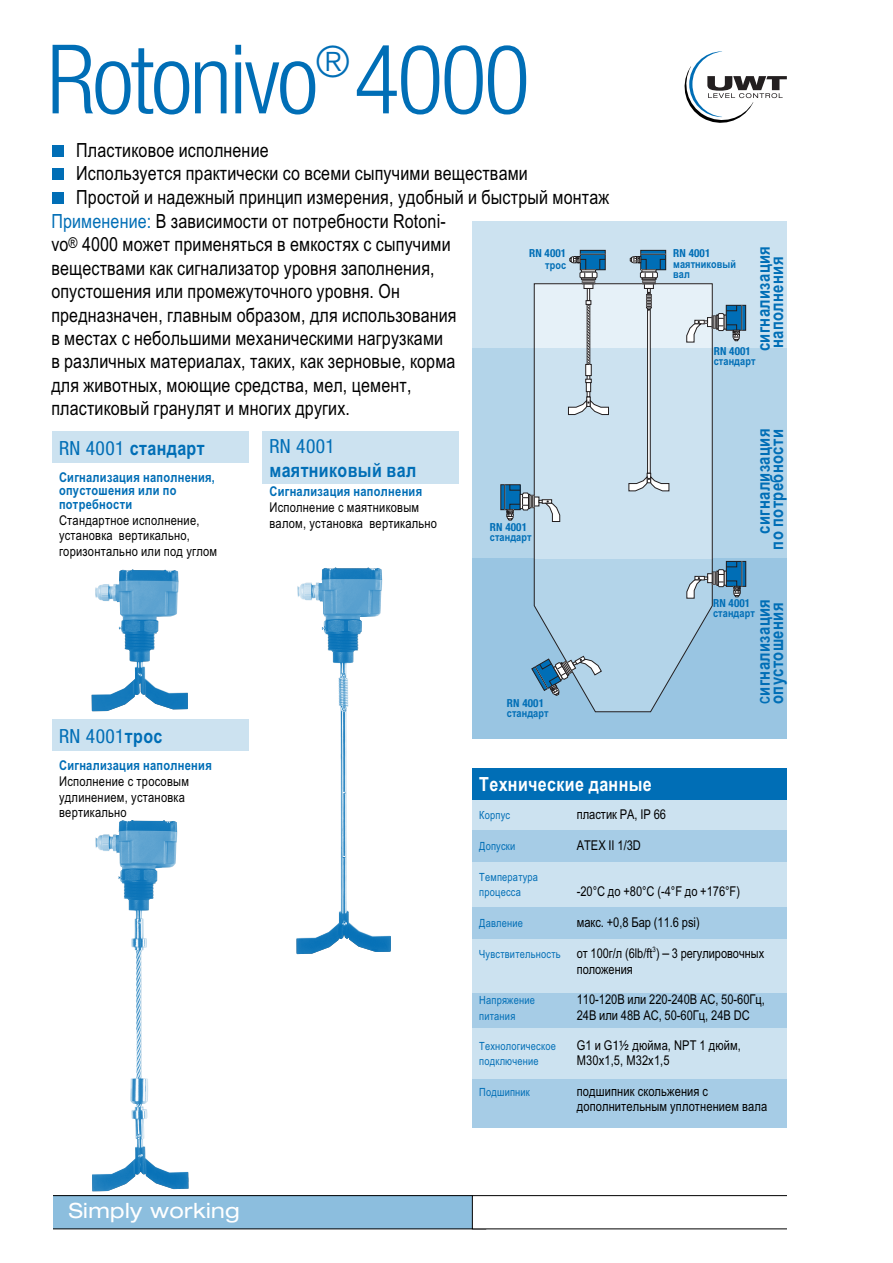
<style>
.page{position:relative;width:893px;height:1263px;background:#fff}
.page>*{position:absolute;margin:0;border:0;box-sizing:border-box;transform-origin:0 0}
.t1{font:300 condensed 96px "Helvetica Neue LT Pro";letter-spacing:-.03em;color:#006eb6}
.t2{font:expanded 21px "Helvetica Neue LT Pro";letter-spacing:.02em;color:#fff}
.t3{font:19.5px/23.4px "Arial Narrow Cyr";letter-spacing:.01em;color:#000}
.t4{font:700 19.5px "Arial Narrow Cyr";letter-spacing:.02em;color:#006eb6}
.t5{font:700 19.5px "Arial Narrow Cyr";letter-spacing:.02em;color:#fff}
.t6{font:condensed 19.5px "Helvetica Neue LT Pro";letter-spacing:.02em;color:#006eb6}
.t7{font:700 18px "Arial Narrow Cyr";letter-spacing:.02em;color:#006eb6}
.t8{font:13.5px/15.8px "Arial Narrow Cyr";letter-spacing:.01em;color:#000}
.t9{font:700 13.5px/13.5px "Arial Narrow Cyr";letter-spacing:.02em;color:#006eb6}
.t10{font:11.25px/15.5px "Arial Narrow Cyr";letter-spacing:.02em;color:#006eb6}
.t11{font:700 11.1px/10.5px "Arial Narrow Cyr";letter-spacing:.01em;color:#006eb6}
.t12{font:700 condensed 11.1px "Helvetica Neue LT Pro";letter-spacing:.01em;color:#006eb6}
.s1{color:#006eb6}
.s2{font-family:"Helvetica Neue LT Pro";font-weight:400;font-stretch:condensed}
.s3{font-size:13.5px}
.s4{font-family:"Arial Narrow Cyr";font-weight:700;font-stretch:normal}
.s5{font-size:11.25px;color:#006eb6}
.s6{font-size:15px}
.s7{font-family:"Helvetica Neue";font-stretch:condensed}
</style>
<div class="page">
<div style="left:472px;top:222px;width:314px;height:126px;background:#cce2f0"></div>
<div style="left:472px;top:348px;width:314px;height:211px;background:#b3d4e9"></div>
<div style="left:472px;top:559px;width:314px;height:180px;background:#99c5e2"></div>
<svg style="left:533px;top:283px;width:180px;height:430px"></svg>
<div style="left:501px;top:485px;width:19px;height:25px;background:#006eb6"></div>
<svg style="left:504px;top:484px;width:56px;height:38px"></svg>
<svg style="left:742px;top:563px;width:2px;height:22px"></svg>
<div style="left:726px;top:561px;width:20px;height:26px;border:1px solid #231f20"></div>
<svg style="left:531px;top:559px;width:211px;height:153px"></svg>
<svg style="left:742px;top:307px;width:2px;height:22px"></svg>
<div style="left:725px;top:305px;width:21px;height:26px;border:1px solid #231f20"></div>
<svg style="left:686px;top:305px;width:56px;height:38px"></svg>
<svg style="left:642px;top:252px;width:22px;height:2px"></svg>
<div style="left:640px;top:250px;width:26px;height:20px;border:1px solid #231f20"></div>
<div style="left:647px;top:288px;width:3px;height:186px;border:1px solid #231f20"></div>
<svg style="left:628px;top:473px;width:41px;height:19px"></svg>
<svg style="left:629px;top:254px;width:37px;height:57px"></svg>
<div style="left:586px;top:375px;width:4px;height:22px;border:1px solid #231f20"></div>
<svg style="left:582px;top:252px;width:21px;height:2px"></svg>
<div style="left:580px;top:250px;width:25px;height:20px;border:1px solid #231f20"></div>
<div style="left:585px;top:364px;width:6px;height:12px;background:#fff"></div>
<div style="left:585px;top:364px;width:6px;height:12px;border:1px solid #231f20"></div>
<svg style="left:567px;top:379px;width:42px;height:36px"></svg>
<svg style="left:569px;top:254px;width:37px;height:111px"></svg>
<div style="left:472px;top:800px;width:314px;height:308px;background:#cce2f0"></div>
<div style="left:49px;top:1196px;width:436px;height:33px;background:#8cbede"></div>
<div style="left:49px;top:1195px;width:437px;height:34px;border:1px solid #000"></div>
<div style="left:472px;top:1196px;width:317px;height:33px;background:#fff"></div>
<div style="left:472px;top:1195px;width:318px;height:34px;border:1px solid #000"></div>
<div style="left:16px;top:1188px;width:36px;height:44px;background:#fff"></div>
<div style="left:786px;top:1192px;width:37px;height:57px;background:#fff"></div>
<div style="left:472px;top:1079px;width:314px;height:49px;background:#a6cce6"></div>
<div style="left:472px;top:993px;width:314px;height:34px;background:#a6cce6"></div>
<div style="left:472px;top:907px;width:314px;height:32px;background:#a6cce6"></div>
<div style="left:472px;top:831px;width:314px;height:31px;background:#a6cce6"></div>
<div style="left:472px;top:769px;width:314px;height:31px;background:#006eb6"></div>
<svg style="left:684px;top:51px;width:102px;height:72px"></svg>
<div style="left:52px;top:145px;width:12px;height:11px;background:#006eb6"></div>
<div style="left:52px;top:169px;width:12px;height:11px;background:#006eb6"></div>
<div style="left:52px;top:192px;width:12px;height:11px;background:#006eb6"></div>
<div style="left:52px;top:431px;width:197px;height:31px;background:#cce2f0"></div>
<div style="left:262px;top:431px;width:197px;height:53px;background:#cce2f0"></div>
<div style="left:52px;top:720px;width:197px;height:31px;background:#cce2f0"></div>
<img style="left:92px;top:599px;width:96px;height:112px">
<img style="left:296px;top:586px;width:53px;height:368px">
<img style="left:95px;top:820px;width:82px;height:130px">
<h1 class="t1" style="left:47px;top:24px;width:484px">Rotonivo<sup>®</sup>4000</h1>
<p class="t3" style="left:76px;top:140px;width:534px">Пластиковое исполнение<br>Используется практически со всеми сыпучими веществами<br>Простой и надежный принцип измерения, удобный и быстрый монтаж</p>
<p class="t3" style="left:51px;top:211px;width:407px"><span class="s1">Применение:</span> В зависимости от потребности Rotoni&shy;vo<sup>®</sup> 4000 может применяться в емкостях с сыпучими веществами как сигнализатор уровня заполнения, опустошения или промежуточного уровня. Он предназначен, главным образом, для использования в местах с небольшими механическими нагрузками<br>в различных материалах, таких, как зерновые, корма для животных, моющие средства, мел, цемент, пластиковый гранулят и многих других.</p>
<p class="t6" style="left:269px;top:435px;width:67px">RN 4001</p>
<p class="t4" style="left:269px;top:462px;width:148px">маятниковый вал</p>
<p class="t9" style="left:269px;top:486px;width:154px">Сигнализация наполнения</p>
<p class="t8" style="left:269px;top:501px;width:169px">Исполнение с маятниковым валом, установка вертикально</p>
<p class="t4" style="left:59px;top:440px;width:147px"><span class="s2">RN 4001</span> стандарт</p>
<p class="t9" style="left:59px;top:471px;width:157px">Сигнализация наполнения, опустошения или по потребности</p>
<p class="t8" style="left:59px;top:513px;width:160px">Стандартное исполнение, установка вертикально, горизонтально или под углом</p>
<p class="t12" style="left:529px;top:247px;width:39px">RN 4001</p>
<p class="t11" style="left:545px;top:261px;width:22px">трос</p>
<p class="t12" style="left:490px;top:521px;width:39px">RN 4001</p>
<p class="t11" style="left:490px;top:533px;width:43px">стандарт</p>
<p class="t12" style="left:507px;top:696px;width:39px">RN 4001</p>
<p class="t11" style="left:507px;top:709px;width:43px">стандарт</p>
<p class="t7" style="left:756px;top:351px;width:107px;rotate:-90deg">сигнализация</p>
<p class="t12" style="left:673px;top:247px;width:39px">RN 4001</p>
<p class="t11" style="left:673px;top:259px;width:64px">маятниковый вал</p>
<p class="t7" style="left:770px;top:348px;width:93px;rotate:-90deg">наполнения</p>
<p class="t12" style="left:713px;top:345px;width:39px">RN 4001</p>
<p class="t11" style="left:713px;top:357px;width:43px">стандарт</p>
<p class="t7" style="left:756px;top:534px;width:107px;rotate:-90deg">сигнализация</p>
<p class="t7" style="left:770px;top:550px;width:122px;rotate:-90deg">по потребности</p>
<p class="t12" style="left:713px;top:596px;width:39px">RN 4001</p>
<p class="t11" style="left:713px;top:609px;width:43px">стандарт</p>
<p class="t7" style="left:756px;top:704px;width:106px;rotate:-90deg"><span class="s3">С</span>игнализация</p>
<p class="t7" style="left:770px;top:704px;width:103px;rotate:-90deg">опустошения</p>
<p class="t6" style="left:59px;top:725px;width:105px">RN 4001<span class="s4">трос</span></p>
<p class="t9" style="left:59px;top:760px;width:154px">Сигнализация наполнения</p>
<p class="t8" style="left:59px;top:775px;width:131px">Исполнение с тросовым удлинением, установка вертикально</p>
<p class="t2" style="left:69px;top:1203px;width:172px">Simply working</p>
<p class="t5" style="left:479px;top:776px;width:174px">Технические данные</p>
<p class="t10" style="left:479px;top:808px;width:32px">Корпус</p>
<p class="t8" style="left:576px;top:808px;width:91px">пластик PA, IP 66</p>
<p class="t10" style="left:479px;top:839px;width:38px">Допуски</p>
<p class="t8" style="left:576px;top:839px;width:66px">ATEX II 1/3D</p>
<p class="t10" style="left:479px;top:870px;width:60px">Температура процесса</p>
<p class="t8" style="left:576px;top:885px;width:165px">-20°C до +80°C (-4°F до +176°F)</p>
<p class="t10" style="left:479px;top:917px;width:45px">Давление</p>
<p class="t8" style="left:576px;top:916px;width:124px">макс. +0,8 Бар (11.6 psi)</p>
<p class="t8" style="left:576px;top:947px;width:189px;text-indent:-97px"><span class="s5">Чувствительность</span> от 100г/л (6lb/ft<sup>3</sup>) <span class="s6">–</span> 3 регулировочных положения</p>
<p class="t10" style="left:479px;top:994px;width:57px">Напряжение</p>
<p class="t8" style="left:576px;top:993px;width:190px">110-120В или 220-240В AC, 50-60Гц,</p>
<p class="t10" style="left:479px;top:1009px;width:38px">питания</p>
<p class="t8" style="left:576px;top:1009px;width:174px">24В или 48В AC, 50-60Гц, 24В DC</p>
<p class="t10" style="left:479px;top:1039px;width:78px">Технологическое</p>
<p class="t8" style="left:576px;top:1038px;width:166px">G1 и G<span class="s7">1½</span> дюйма, NPT 1 дюйм,</p>
<p class="t10" style="left:479px;top:1054px;width:61px">подключение</p>
<p class="t8" style="left:576px;top:1054px;width:94px">M30x1,5, M32x1,5</p>
<p class="t10" style="left:479px;top:1085px;width:52px">Подшипник</p>
<p class="t8" style="left:576px;top:1085px;width:192px">подшипник скольжения с дополнительным уплотнением вала</p>
</div>
